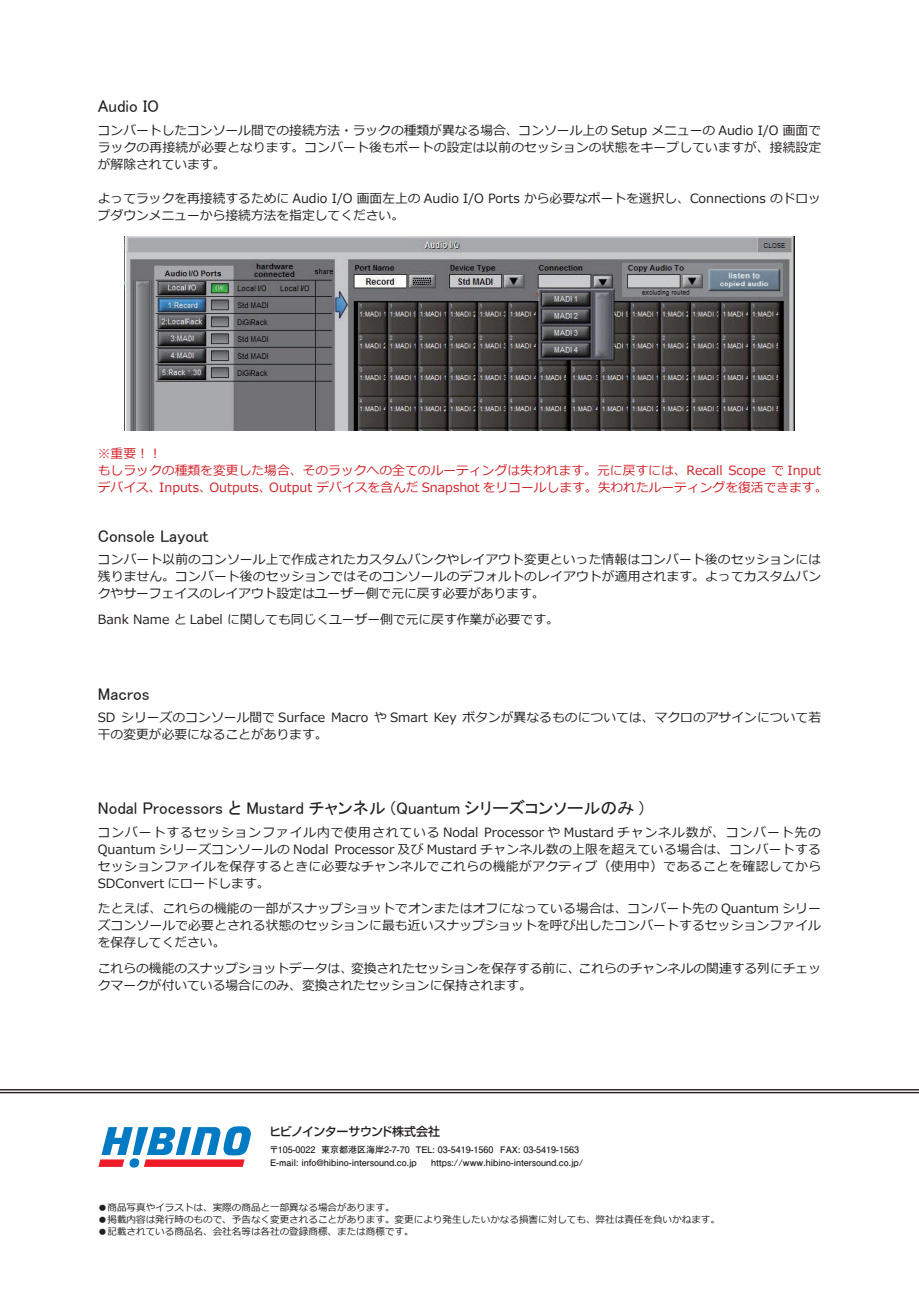
<style>
.page{position:relative;width:919px;height:1289px;background:#fff}
.page>*{position:absolute;margin:0;border:0;box-sizing:border-box;transform-origin:0 0}
.t1{font:16.95px "MS P Gothic";color:#231f20}
.t2{font:12.75px/17px "Meiryo";color:#231f20;text-align:justify}
.t3{font:12.75px/17px "Meiryo";color:#d1232a}
.t4{font:500 12px "Shin Go Pro";letter-spacing:-.045em;color:#231f20}
.t5{font:9.6px "Meiryo";color:#231f20}
.t6{font:700 9px/13.5px "Futo Go B101 Pro";color:#231f20}
.s1{font-family:"Shin Go Pro";font-weight:500}
</style>
<div class="page">
<img style="left:124px;top:237px;width:670px;height:193px">
<div style="left:129px;top:1158px;width:10px;height:9px;background:#007ac2;border-radius:50%"></div>
<svg style="left:98px;top:1126px;width:153px;height:40px"></svg>
<hr style="left:0;top:1089px;width:918px;height:1px;background:#231f20">
<hr style="left:0;top:1091px;width:918px;height:2px;background:#231f20">
<h1 class="t1" style="left:98px;top:98px;width:63px">Audio IO</h1>
<p class="t2" style="left:98px;top:122px;width:725px">コンバートしたコンソール間での接続方法・ラックの種類が異なる場合、コンソール上の Setup メニューの Audio I/O 画面でラックの再接続が必要となります。コンバート後もポートの設定は以前のセッションの状態をキープしていますが、接続設定が解除されています。</p>
<p class="t2" style="left:98px;top:190px;width:724px">よってラックを再接続するために Audio I/O 画面左上の Audio I/O Ports から必要なポートを選択し、Connections のドロップダウンメニューから接続方法を指定してください。</p>
<p class="t3" style="left:98px;top:445px;width:731px">※重要！！<br>もしラックの種類を変更した場合、そのラックへの全てのルーティングは失われます。元に戻すには、Recall Scope で Inputデバイス、Inputs、Outputs、Output デバイスを含んだ Snapshot をリコールします。失われたルーティングを復活できます。</p>
<h1 class="t1" style="left:98px;top:527px;width:112px">Console Layout</h1>
<p class="t2" style="left:98px;top:552px;width:725px">コンバート以前のコンソール上で作成されたカスタムバンクやレイアウト変更といった情報はコンバート後のセッションには残りません。コンバート後のセッションではそのコンソールのデフォルトのレイアウトが適用されます。よってカスタムバンクやサーフェイスのレイアウト設定はユーザー側で元に戻す必要があります。</p>
<p class="t2" style="left:98px;top:611px;width:462px">Bank Name と Label に関しても同じくユーザー側で元に戻す作業が必要です。</p>
<h1 class="t1" style="left:98px;top:685px;width:53px">Macros</h1>
<p class="t2" style="left:98px;top:709px;width:724px">SD シリーズのコンソール間で Surface Macro や Smart Key ボタンが異なるものについては、マクロのアサインについて若干の変更が必要になることがあります。</p>
<h1 class="t1" style="left:98px;top:799px;width:547px">Nodal Processors と Mustard チャンネル (Quantum シリーズコンソールのみ )</h1>
<p class="t2" style="left:98px;top:824px;width:724px">コンバートするセッションファイル内で使用されている Nodal Processor や Mustard チャンネル数が、コンバート先のQuantum シリーズコンソールの Nodal Processor 及び Mustard チャンネル数の上限を超えている場合は、コンバートするセッションファイルを保存するときに必要なチャンネルでこれらの機能がアクティブ（使用中）であることを確認してからSDConvert にロードします。</p>
<p class="t2" style="left:98px;top:900px;width:724px">たとえば、これらの機能の一部がスナップショットでオンまたはオフになっている場合は、コンバート先の Quantum シリーズコンソールで必要とされる状態のセッションに最も近いスナップショットを呼び出したコンバートするセッションファイルを保存してください。</p>
<p class="t2" style="left:98px;top:960px;width:724px">これらの機能のスナップショットデータは、変換されたセッションを保存する前に、これらのチャンネルの関連する列にチェックマークが付いている場合にのみ、変換されたセッションに保持されます。</p>
<p class="t6" style="left:146px;top:917px;width:615px"><span class="s1">ヒビノインターサウンド株式会社</span> TEL: 03-5419-1560 FAX: 03-5419-1563 E-mail: info@hibino-intersound.co.jp https://www.hibino-intersound.co.jp/</p>
<p class="t4" style="left:269px;top:1121px;width:172px">ヒビノインターサウンド株式会社</p>
<p class="t6" style="left:269px;top:1141px;width:311px">〒105-0022 東京都港区海岸2-7-70 TEL: 03-5419-1560 FAX: 03-5419-1563<br>E-mail: info@hibino-intersound.co.jp</p>
<p class="t6" style="left:431px;top:1154px;width:154px">https://www.hibino-intersound.co.jp/</p>
<p class="t5" style="left:98px;top:1200px;width:298px">●商品写真やイラストは、実際の商品と一部異なる場合があります。</p>
<p class="t5" style="left:98px;top:1212px;width:623px">●掲載内容は発行時のもので、予告なく変更されることがあります。変更により発生したいかなる損害に対しても、弊社は責任を負いかねます。</p>
<p class="t5" style="left:98px;top:1224px;width:317px">●記載されている商品名、会社名等は各社の登録商標、または商標です。</p>
</div>
